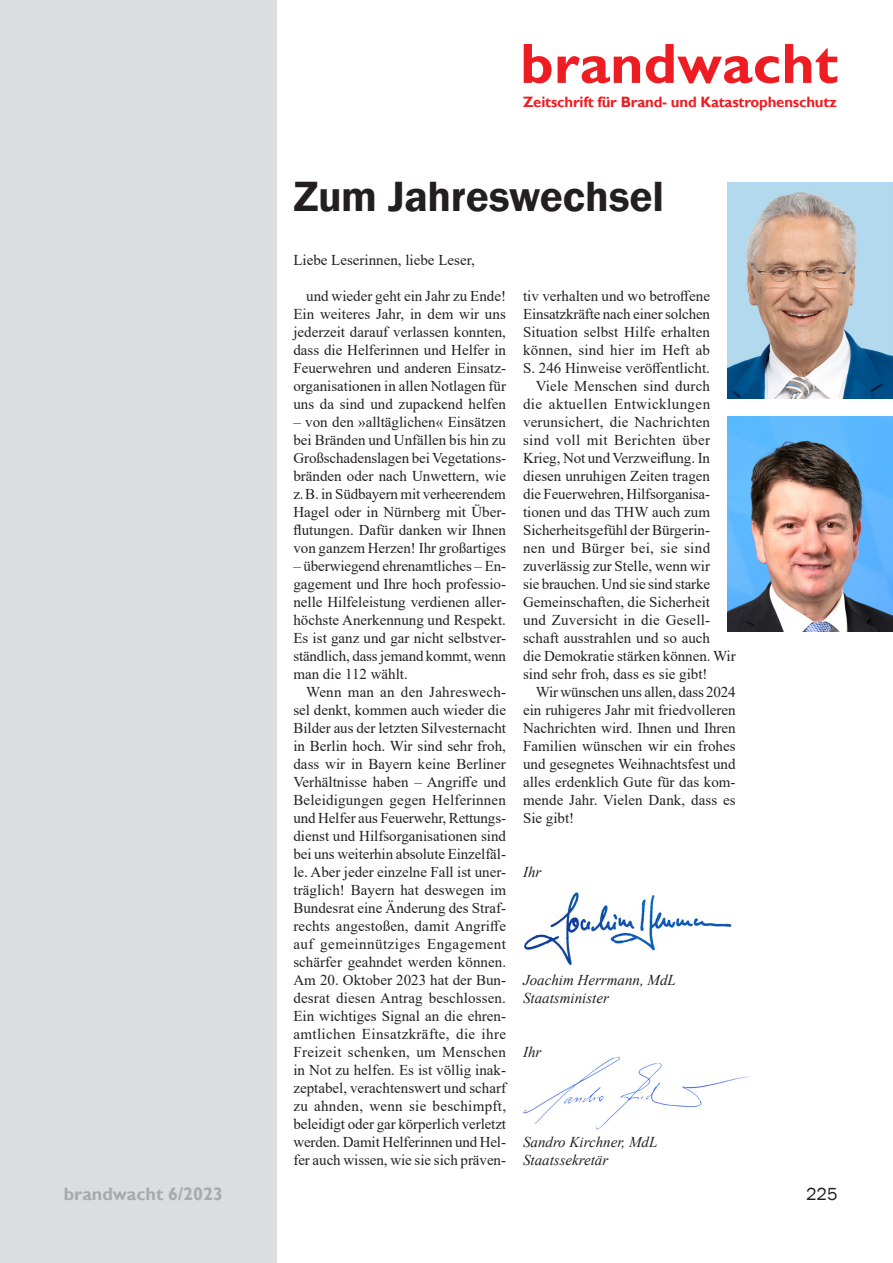
<style>
.page{position:relative;width:893px;height:1263px;background:#fff}
.page>*{position:absolute;margin:0;border:0;box-sizing:border-box;transform-origin:0 0}
.Impressum_FT_6pt{font:700 57px "Gill Sans";letter-spacing:.005em;color:#ee1d23}
.Haupttitel{font:600 43.5px "Franklin Gothic";letter-spacing:-.005em;color:#231f20}
.t1{font:700 18px "Gill Sans";color:#a8a9ad}
.t2{font:18px "Franklin Gothic";color:#231f20}
.Fließtext_mit_Einzug{font:15px/18px "Times New Roman";color:#231f20;text-align:justify}
.Fließtext_ohne_Einzu{font:italic 15px/18px "Times New Roman";color:#231f20}
.Impressum_FT_6pt-2{font:700 15px "Gill Sans";letter-spacing:-.015em;color:#ee1d23}
.Fließtext_ohne_Einzu-2{font:15px "Times New Roman";color:#231f20}
</style>
<div class="page">
<div style="left:0;top:0;width:276px;height:1263px;background:#dcdddf"></div>
<img style="left:524px;top:1056px;width:226px;height:74px">
<img style="left:524px;top:892px;width:208px;height:73px">
<img style="left:727px;top:182px;width:166px;height:216px">
<img style="left:727px;top:416px;width:166px;height:215px">
<p class="Impressum_FT_6pt" style="left:520px;top:29px;width:319px">brandwacht</p>
<p class="Impressum_FT_6pt-2" style="left:523px;top:93px;width:315px">Zeitschrift für Brand- und Katastrophenschutz</p>
<p class="Haupttitel" style="left:293px;top:170px;width:372px">Zum Jahreswechsel</p>
<p class="Fließtext_ohne_Einzu-2" style="left:293px;top:249px;width:183px">Liebe Leserinnen, liebe Leser,</p>
<p class="Fließtext_mit_Einzug" style="left:293px;top:287px;width:214px;text-indent:13px">und wieder geht ein Jahr zu Ende!<br>Ein weiteres Jahr, in dem wir uns jederzeit darauf verlassen konnten, dass die Helferinnen und Helfer in Feuerwehren und anderen Einsatz&shy;organisationen in allen Notlagen für uns da sind und zupackend helfen</p>
<p class="Fließtext_mit_Einzug" style="left:293px;top:413px;width:214px">– von den »alltäglichen« Einsätzen bei Bränden und Unfällen bis hin zu Großschadenslagen bei Vegetations&shy;bränden oder nach Unwettern, wie z.B. in Südbayern mit verheerendem Hagel oder in Nürnberg mit Über&shy;flutungen. Dafür danken wir Ihnen von ganzem Herzen! Ihr großartiges</p>
<p class="Fließtext_mit_Einzug" style="left:293px;top:557px;width:214px">– überwiegend ehrenamtliches – En&shy;gagement und Ihre hoch professio&shy;nelle Hilfeleistung verdienen aller&shy;höchste Anerkennung und Respekt.<br>Es ist ganz und gar nicht selbstver&shy;ständlich, dass jemand kommt, wenn man die 112 wählt.</p>
<p class="Fließtext_mit_Einzug" style="left:293px;top:683px;width:214px;text-indent:13px">Wenn man an den Jahreswech&shy;sel denkt, kommen auch wieder die Bilder aus der letzten Silvesternacht in Berlin hoch. Wir sind sehr froh, dass wir in Bayern keine Berliner Verhältnisse haben – Angriffe und Beleidigungen gegen Helferinnen und Helfer aus Feuerwehr, Rettungs&shy;dienst und Hilfsorganisationen sind bei uns weiterhin absolute Einzelfäl&shy;le. Aber jeder einzelne Fall ist uner&shy;träglich! Bayern hat deswegen im Bundesrat eine Änderung des Straf&shy;rechts angestoßen, damit Angriffe auf gemeinnütziges Engagement schärfer geahndet werden können.<br>Am 20. Oktober 2023 hat der Bun&shy;desrat diesen Antrag beschlossen.<br>Ein wichtiges Signal an die ehren&shy;amtlichen Einsatzkräfte, die ihre Freizeit schenken, um Menschen in Not zu helfen. Es ist völlig inak&shy;zeptabel, verachtenswert und scharf zu ahnden, wenn sie beschimpft, beleidigt oder gar körperlich verletzt werden. Damit Helferinnen und Hel&shy;fer auch wissen, wie sie sich präven-</p>
<p class="Fließtext_mit_Einzug" style="left:523px;top:287px;width:189px">tiv verhalten und wo betroffene Einsatzkräfte nach einer solchen Situation selbst Hilfe erhalten können, sind hier im Heft ab S. 246 Hinweise veröffentlicht.</p>
<p class="Fließtext_mit_Einzug" style="left:523px;top:377px;width:214px;text-align:left;text-indent:13px">Viele Menschen sind durch<br>die aktuellen Entwicklungen verunsichert, die Nachrichten sind voll mit Berichten über<br>Krieg, Not und Verzweiflung. In diesen unruhigen Zeiten tragen<br>die Feuerwehren, Hilfsorganisa&shy;tionen und das THW auch zum<br>Sicherheitsgefühl der Bürgerin&shy;nen und Bürger bei, sie sind zuverlässig zur Stelle, wenn wir<br>sie brauchen. Und sie sind starke<br>Gemeinschaften, die Sicherheit und Zuversicht in die Gesell&shy;schaft ausstrahlen und so auch<br>die Demokratie stärken können. Wir sind sehr froh, dass es sie gibt!</p>
<p class="Fließtext_mit_Einzug" style="left:523px;top:683px;width:214px;text-indent:13px">Wir wünschen uns allen, dass 2024 ein ruhigeres Jahr mit friedvolleren Nachrichten wird. Ihnen und Ihren Familien wünschen wir ein frohes und gesegnetes Weihnachtsfest und alles erdenklich Gute für das kom&shy;mende Jahr. Vielen Dank, dass es Sie gibt!</p>
<p class="Fließtext_ohne_Einzu" style="left:523px;top:863px;width:20px">Ihr</p>
<p class="Fließtext_ohne_Einzu" style="left:523px;top:971px;width:154px">Joachim Herrmann, MdL<br>Staatsminister</p>
<p class="Fließtext_ohne_Einzu" style="left:523px;top:1043px;width:20px">Ihr</p>
<p class="Fließtext_ohne_Einzu" style="left:523px;top:1133px;width:136px">Sandro Kirchner, MdL<br>Staatssekretär</p>
<p class="t1" style="left:64px;top:1183px;width:161px">brandwacht 6/2023</p>
<p class="t2" style="left:806px;top:1182px;width:33px">225</p>
</div>
